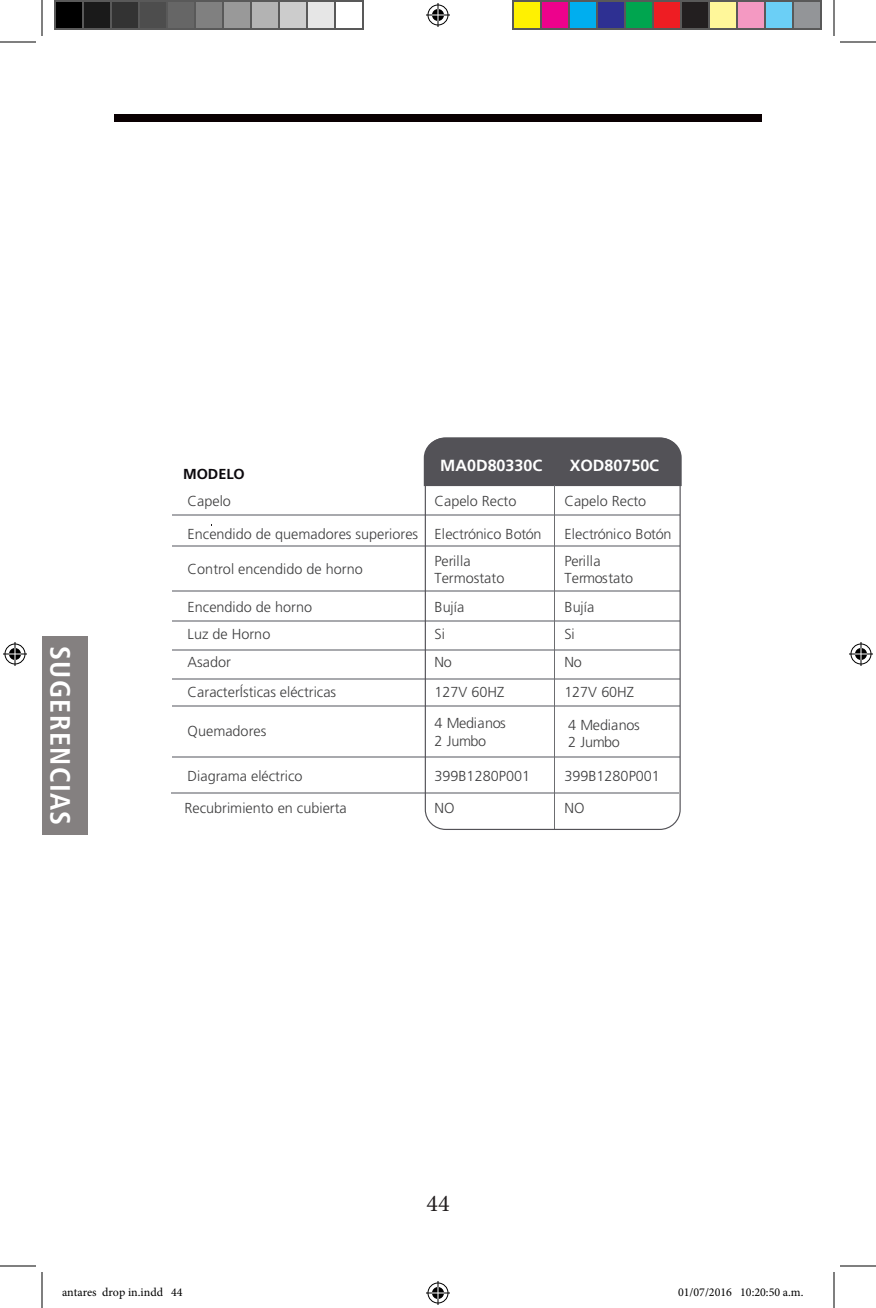
<style>
.page{position:relative;width:876px;height:1308px;background:#fff}
.page>*{position:absolute;margin:0;border:0;box-sizing:border-box;transform-origin:0 0}
.t1{font:700 condensed 28px "Frutiger";letter-spacing:.05em;color:#fff}
.t2{font:24px "Minion Pro";color:#231f20}
.t3{font:700 16.2px "Frutiger";color:#fff}
.t4{font:300 14.4px/27.6px "Frutiger";color:#3e3e3f}
.t5{font:300 14.4px/17.4px "Frutiger";letter-spacing:-.025em;color:#3e3e3f}
.t6{font:300 14.4px "Frutiger";letter-spacing:-.02em;color:#3e3e3f}
.t7{font:700 14.4px "Frutiger";color:#0c090d}
.t8{font:12px "Minion Pro";color:#000}
</style>
<div class="page">
<div style="left:114px;top:114px;width:648px;height:8px;background:#0a0002"></div>
<div style="left:42px;top:636px;width:45px;height:199px;background:#848080"></div>
<div style="left:424px;top:439px;width:258px;height:47px;background:#535257"></div>
<hr style="left:173px;top:514px;width:507px;height:1px;background:#a8a9ad">
<hr style="left:173px;top:545px;width:507px;height:2px;background:#a8a9ad">
<hr style="left:173px;top:590px;width:507px;height:1px;background:#a8a9ad">
<hr style="left:173px;top:621px;width:507px;height:1px;background:#a8a9ad">
<hr style="left:173px;top:649px;width:507px;height:2px;background:#a8a9ad">
<hr style="left:173px;top:678px;width:507px;height:1px;background:#a8a9ad">
<hr style="left:173px;top:705px;width:507px;height:1px;background:#a8a9ad">
<hr style="left:173px;top:756px;width:507px;height:2px;background:#a8a9ad">
<hr style="left:172px;top:792px;width:507px;height:1px;background:#a8a9ad">
<hr style="left:554px;top:486px;width:1px;height:343px;background:#6c6d70">
<div style="left:425px;top:437px;width:256px;height:393px;border:1px solid #535257;border-radius:20px"></div>
<hr style="left:0;top:42px;width:36px;height:1px;background:#000">
<hr style="left:840px;top:42px;width:36px;height:1px;background:#000">
<hr style="left:0;top:1266px;width:36px;height:1px;background:#000">
<hr style="left:840px;top:1266px;width:36px;height:1px;background:#000">
<hr style="left:42px;top:0;width:1px;height:36px;background:#000">
<hr style="left:42px;top:1272px;width:1px;height:36px;background:#000">
<hr style="left:834px;top:0;width:1px;height:36px;background:#000">
<hr style="left:834px;top:1272px;width:1px;height:36px;background:#000">
<svg style="left:426px;top:3px;width:24px;height:24px"></svg>
<svg style="left:426px;top:1281px;width:24px;height:24px"></svg>
<svg style="left:3px;top:642px;width:24px;height:24px"></svg>
<svg style="left:849px;top:642px;width:24px;height:24px"></svg>
<div style="left:55px;top:1px;width:28px;height:28px;background:#000"></div>
<div style="left:54px;top:0;width:30px;height:30px;border:2px solid #595959"></div>
<div style="left:83px;top:1px;width:28px;height:28px;background:#1a1a1a"></div>
<div style="left:82px;top:0;width:30px;height:30px;border:2px solid #595959"></div>
<div style="left:111px;top:1px;width:28px;height:28px;background:#333"></div>
<div style="left:110px;top:0;width:30px;height:30px;border:2px solid #595959"></div>
<div style="left:139px;top:1px;width:28px;height:28px;background:#4d4d4d"></div>
<div style="left:138px;top:0;width:30px;height:30px;border:2px solid #595959"></div>
<div style="left:167px;top:1px;width:28px;height:28px;background:#666"></div>
<div style="left:166px;top:0;width:30px;height:30px;border:2px solid #595959"></div>
<div style="left:195px;top:1px;width:28px;height:28px;background:#808080"></div>
<div style="left:194px;top:0;width:30px;height:30px;border:2px solid #595959"></div>
<div style="left:223px;top:1px;width:28px;height:28px;background:#999"></div>
<div style="left:222px;top:0;width:30px;height:30px;border:2px solid #595959"></div>
<div style="left:251px;top:1px;width:28px;height:28px;background:#b3b3b3"></div>
<div style="left:250px;top:0;width:30px;height:30px;border:2px solid #595959"></div>
<div style="left:279px;top:1px;width:28px;height:28px;background:#ccc"></div>
<div style="left:278px;top:0;width:30px;height:30px;border:2px solid #595959"></div>
<div style="left:307px;top:1px;width:28px;height:28px;background:#e6e6e6"></div>
<div style="left:306px;top:0;width:30px;height:30px;border:2px solid #595959"></div>
<div style="left:334px;top:0;width:30px;height:30px;border:2px solid #595959"></div>
<div style="left:513px;top:1px;width:28px;height:28px;background:#fff101"></div>
<div style="left:512px;top:0;width:30px;height:30px;border:2px solid #595959"></div>
<div style="left:541px;top:1px;width:28px;height:28px;background:#ed028c"></div>
<div style="left:540px;top:0;width:30px;height:30px;border:2px solid #595959"></div>
<div style="left:569px;top:1px;width:28px;height:28px;background:#00aeef"></div>
<div style="left:568px;top:0;width:30px;height:30px;border:2px solid #595959"></div>
<div style="left:597px;top:1px;width:28px;height:28px;background:#2e3092"></div>
<div style="left:596px;top:0;width:30px;height:30px;border:2px solid #595959"></div>
<div style="left:625px;top:1px;width:28px;height:28px;background:#00a54f"></div>
<div style="left:624px;top:0;width:30px;height:30px;border:2px solid #595959"></div>
<div style="left:653px;top:1px;width:28px;height:28px;background:#ee1d23"></div>
<div style="left:652px;top:0;width:30px;height:30px;border:2px solid #595959"></div>
<div style="left:681px;top:1px;width:28px;height:28px;background:#231f20"></div>
<div style="left:680px;top:0;width:30px;height:30px;border:2px solid #595959"></div>
<div style="left:709px;top:1px;width:28px;height:28px;background:#fff79a"></div>
<div style="left:708px;top:0;width:30px;height:30px;border:2px solid #595959"></div>
<div style="left:737px;top:1px;width:28px;height:28px;background:#f499c2"></div>
<div style="left:736px;top:0;width:30px;height:30px;border:2px solid #595959"></div>
<div style="left:765px;top:1px;width:28px;height:28px;background:#6bcff6"></div>
<div style="left:764px;top:0;width:30px;height:30px;border:2px solid #595959"></div>
<div style="left:793px;top:1px;width:28px;height:28px;background:#939598"></div>
<div style="left:792px;top:0;width:30px;height:30px;border:2px solid #595959"></div>
<div style="left:678px;top:1288px;width:6px;height:9px;border:1px solid #fff;border-radius:50%"></div>
<svg style="left:679px;top:1288px;width:5px;height:9px"></svg>
<h1 class="t1" style="left:77px;top:646px;width:181px;rotate:90deg">SUGERENCIAS</h1>
<p class="t7" style="left:183px;top:465px;width:63px">MODELO</p>
<p class="t4" style="left:188px;top:488px;width:45px">Capelo</p>
<p class="t4" style="left:188px;top:521px;width:232px">Encendido de quemadores superiores</p>
<p class="t4" style="left:188px;top:555px;width:177px">Control encendido de horno</p>
<p class="t4" style="left:188px;top:593px;width:126px">Encendido de horno<br>Luz de Horno<br>Asador</p>
<p class="t4" style="left:188px;top:679px;width:150px">CaracterÍsticas eléctricas</p>
<p class="t4" style="left:188px;top:717px;width:80px">Quemadores</p>
<p class="t3" style="left:440px;top:456px;width:103px">MA0D80330C</p>
<p class="t3" style="left:570px;top:456px;width:91px">XOD80750C</p>
<p class="t4" style="left:435px;top:488px;width:83px">Capelo Recto</p>
<p class="t4" style="left:564px;top:488px;width:83px">Capelo Recto</p>
<p class="t4" style="left:435px;top:521px;width:109px;line-height:26.4px">Electrónico Botón<br>Perilla</p>
<p class="t4" style="left:435px;top:565px;width:71px">Termostato</p>
<p class="t4" style="left:564px;top:521px;width:109px;line-height:26.4px">Electrónico Botón<br>Perilla</p>
<p class="t6" style="left:564px;top:570px;width:70px">Termostato</p>
<p class="t4" style="left:435px;top:593px;width:32px">Bujía</p>
<p class="t4" style="left:564px;top:593px;width:32px">Bujía</p>
<p class="t4" style="left:435px;top:621px;width:12px">Si</p>
<p class="t4" style="left:564px;top:621px;width:12px">Si</p>
<p class="t4" style="left:435px;top:648px;width:19px">No</p>
<p class="t4" style="left:564px;top:647px;width:71px;line-height:30.6px">No<br>127V 60HZ</p>
<p class="t4" style="left:435px;top:677px;width:73px;line-height:31px">127V 60HZ<br>4 Medianos</p>
<p class="t4" style="left:435px;top:727px;width:53px">2 Jumbo</p>
<p class="t5" style="left:568px;top:717px;width:73px">4 Medianos<br>2 Jumbo</p>
<p class="t4" style="left:188px;top:762px;width:116px">Diagrama eléctrico</p>
<p class="t4" style="left:185px;top:794px;width:164px">Recubrimiento en cubierta</p>
<p class="t4" style="left:435px;top:794px;width:22px">NO</p>
<p class="t4" style="left:564px;top:794px;width:22px">NO</p>
<p class="t4" style="left:435px;top:762px;width:97px">399B1280P001</p>
<p class="t4" style="left:564px;top:762px;width:97px">399B1280P001</p>
<h2 class="t2" style="left:426px;top:1187px;width:25px">44</h2>
<p class="t8" style="left:62px;top:1284px;width:122px">antares drop in.indd 44</p>
<p class="t8" style="left:678px;top:1284px;width:127px">01/07/2016 10:20:50 a.m.</p>
</div>
